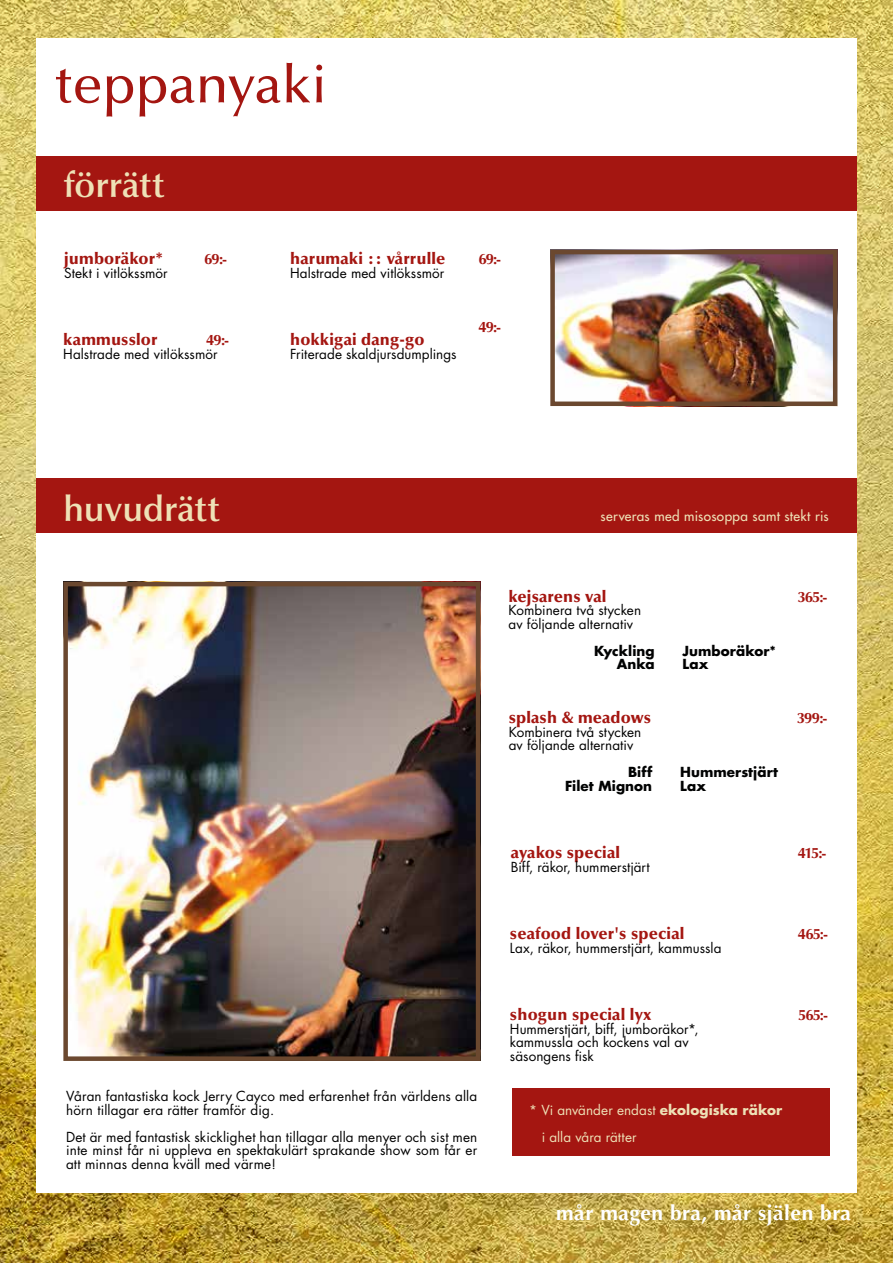
<style>
.page{position:relative;width:893px;height:1263px;background:#fff}
.page>*{position:absolute;margin:0;border:0;box-sizing:border-box;transform-origin:0 0}
.t1{font:500 54px "Optima LT Std";color:#a41611}
.t2{font:600 36px "Optima LT Std";letter-spacing:-.005em;color:#eee1b6}
.t3{font:700 21px "Optima LT Std";letter-spacing:.025em;color:#fff}
.t4{font:900 16.5px "Optima LT Std";letter-spacing:.01em;color:#a41611}
.t5{font:700 15px "Optima LT Std";letter-spacing:-.065em;color:#a41611}
.t6{font:13.5px/13.5px "Futura Std";letter-spacing:.01em;color:#000}
.t7{font:13.5px/27px "Futura Std";letter-spacing:.005em;color:#eee1b6}
.t8{font:700 13.5px/13.5px "Futura Std";letter-spacing:.005em;color:#010202;text-align:right}
.t9{font:500 13.5px "Futura Std";letter-spacing:.03em;color:#eee1b6}
.t10{font:700 13.5px/13.5px "Futura Std";letter-spacing:.01em;color:#000}
.s1{font-weight:700}
</style>
<div class="page">
<img style="left:0;top:0;width:893px;height:1263px">
<div style="left:36px;top:38px;width:821px;height:1155px;background:#fff"></div>
<img style="left:68px;top:587px;width:407px;height:469px">
<div style="left:63px;top:582px;width:417px;height:479px;border:4px solid #6b482f"></div>
<img style="left:555px;top:255px;width:277px;height:146px">
<div style="left:550px;top:250px;width:287px;height:156px;border:4px solid #6b482f"></div>
<div style="left:512px;top:1088px;width:318px;height:67px;background:#a41611"></div>
<div style="left:36px;top:156px;width:821px;height:54px;background:#a41611"></div>
<div style="left:36px;top:479px;width:821px;height:54px;background:#a41611"></div>
<h1 class="t1" style="left:55px;top:54px;width:273px">teppanyaki</h1>
<h2 class="t2" style="left:63px;top:164px;width:102px">förrätt</h2>
<p class="t4" style="left:64px;top:249px;width:101px">jumboräkor*</p>
<p class="t5" style="left:204px;top:250px;width:24px">69:-</p>
<p class="t6" style="left:64px;top:266px;width:105px">Stekt i vitlökssmör</p>
<p class="t4" style="left:290px;top:249px;width:157px">harumaki :: vårrulle</p>
<p class="t6" style="left:290px;top:266px;width:156px">Halstrade med vitlökssmör</p>
<p class="t4" style="left:63px;top:330px;width:96px">kammusslor</p>
<p class="t6" style="left:63px;top:347px;width:156px">Halstrade med vitlökssmör</p>
<p class="t5" style="left:206px;top:331px;width:24px">49:-</p>
<p class="t4" style="left:290px;top:330px;width:136px">hokkigai dang-go</p>
<p class="t6" style="left:290px;top:347px;width:168px">Friterade skaldjursdumplings</p>
<p class="t5" style="left:478px;top:250px;width:24px">69:-</p>
<p class="t5" style="left:478px;top:318px;width:24px">49:-</p>
<h2 class="t2" style="left:63px;top:488px;width:158px">huvudrätt</h2>
<p class="t6" style="left:66px;top:1090px;width:413px">Våran fantastiska kock Jerry Cayco med erfarenhet från världens alla hörn tillagar era rätter framför dig.</p>
<p class="t6" style="left:66px;top:1130px;width:413px;text-align:justify">Det är med fantastisk skicklighet han tillagar alla menyer och sist men inte minst får ni uppleva en spektakulärt sprakande show som får er att minnas denna kväll med värme!</p>
<p class="t9" style="left:601px;top:507px;width:230px">serveras med misosoppa samt stekt ris</p>
<p class="t4" style="left:509px;top:587px;width:99px">kejsarens val</p>
<p class="t6" style="left:509px;top:604px;width:134px">Kombinera två stycken av följande alternativ</p>
<p class="t8" style="left:594px;top:644px;width:62px">Kyckling<br>Anka</p>
<p class="t10" style="left:682px;top:644px;width:95px">Jumboräkor*<br>Lax</p>
<p class="t4" style="left:509px;top:708px;width:144px">splash &amp; meadows</p>
<p class="t6" style="left:509px;top:725px;width:134px">Kombinera två stycken av följande alternativ</p>
<p class="t8" style="left:565px;top:765px;width:89px">Biff<br>Filet Mignon</p>
<p class="t8" style="left:680px;top:765px;width:99px;text-align:left">Hummerstjärt<br>Lax</p>
<p class="t5" style="left:797px;top:588px;width:32px">365:-</p>
<p class="t5" style="left:797px;top:709px;width:32px">399:-</p>
<p class="t4" style="left:511px;top:843px;width:111px">ayakos special</p>
<p class="t6" style="left:511px;top:860px;width:140px">Biff, räkor, hummerstjärt</p>
<p class="t5" style="left:798px;top:844px;width:30px">415:-</p>
<p class="t4" style="left:510px;top:924px;width:176px">seafood lover's special</p>
<p class="t5" style="left:798px;top:925px;width:32px">465:-</p>
<p class="t6" style="left:510px;top:941px;width:213px">Lax, räkor, hummerstjärt, kammussla</p>
<p class="t4" style="left:510px;top:1005px;width:143px">shogun special lyx</p>
<p class="t5" style="left:798px;top:1006px;width:31px">565:-</p>
<p class="t6" style="left:510px;top:1022px;width:190px">Hummerstjärt, biff, jumboräkor*, kammussla och kockens val av säsongens fisk</p>
<p class="t7" style="left:542px;top:1096px;width:242px;text-indent:-12px">* Vi använder endast <span class="s1">ekologiska räkor </span>i alla våra rätter</p>
<h3 class="t3" style="left:556px;top:1201px;width:296px">mår magen bra, mår själen bra</h3>
</div>
